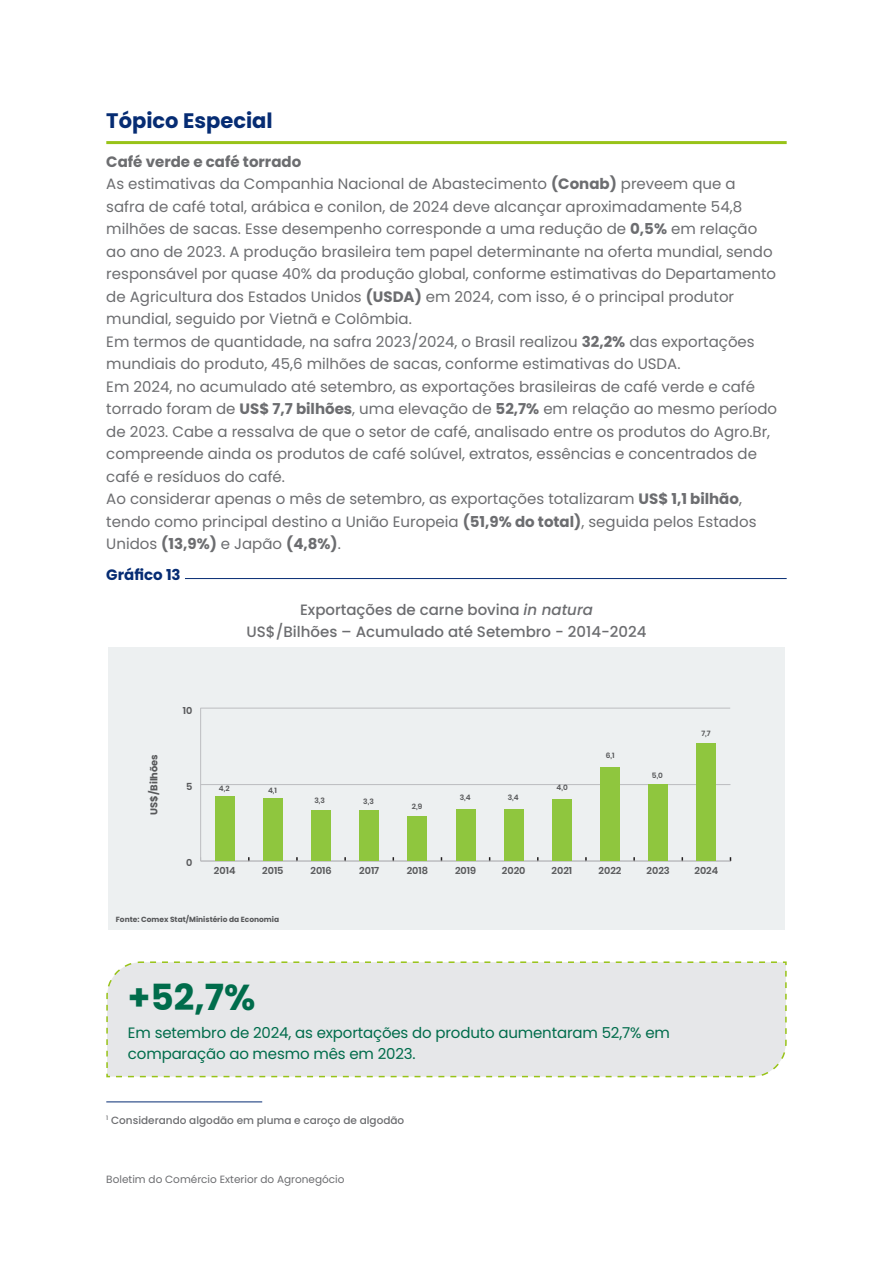
<style>
.page{position:relative;width:893px;height:1263px;background:#fff}
.page>*{position:absolute;margin:0;border:0;box-sizing:border-box;transform-origin:0 0}
.Titulo{font:700 36px "Poppins";color:#006c4b}
.Sub_Tituli{font:700 21px "Poppins";color:#062c73}
.hb___text___p{font:15px/22.5px "Poppins";color:#6c6d70}
.texto{font:15px/21px "Poppins";letter-spacing:-.01em;color:#006c4b}
.texto-2{font:500 15px "Poppins";color:#6c6d70}
.hb___text___p-2{font:700 15px "Poppins";color:#6c6d70}
.texto-3{font:700 15px "Poppins";color:#062c73}
.hb___rodapé___p{font:500 10.5px "Poppins";color:#6c6d70}
.t1{font:10.5px "Poppins";color:#6c6d70}
.t2{font:600 9.9px "Poppins";color:#57585a}
.t3{font:700 9.9px "Poppins";color:#57585a}
.t4{font:700 7.5px "Poppins";color:#57585a}
.t5{font:600 7.5px "Poppins";color:#57585a}
.s1{font-weight:700}
.s2{font-style:italic}
</style>
<div class="page">
<hr style="left:106px;top:141px;width:681px;height:3px;background:#98c318">
<hr style="left:185px;top:578px;width:602px;height:1px;background:#062c73">
<div style="left:108px;top:647px;width:676px;height:283px;background:#edf0f1"></div>
<hr style="left:200px;top:708px;width:1px;height:153px;background:#bcbdc0">
<hr style="left:201px;top:861px;width:529px;height:1px;background:#bcbdc0">
<hr style="left:201px;top:784px;width:529px;height:1px;background:#bcbdc0">
<hr style="left:200px;top:708px;width:530px;height:1px;background:#bcbdc0">
<div style="left:215px;top:797px;width:19px;height:64px;background:#8fc63e"></div>
<div style="left:263px;top:798px;width:20px;height:63px;background:#8fc63e"></div>
<div style="left:311px;top:810px;width:20px;height:51px;background:#8fc63e"></div>
<div style="left:360px;top:810px;width:19px;height:51px;background:#8fc63e"></div>
<div style="left:408px;top:817px;width:19px;height:44px;background:#8fc63e"></div>
<div style="left:456px;top:809px;width:19px;height:52px;background:#8fc63e"></div>
<div style="left:504px;top:809px;width:19px;height:52px;background:#8fc63e"></div>
<div style="left:552px;top:800px;width:19px;height:61px;background:#8fc63e"></div>
<div style="left:600px;top:768px;width:20px;height:93px;background:#8fc63e"></div>
<div style="left:649px;top:784px;width:19px;height:77px;background:#8fc63e"></div>
<div style="left:697px;top:743px;width:19px;height:118px;background:#8fc63e"></div>
<div style="left:106px;top:961px;width:681px;height:117px;background:#e6e7e9"></div>
<hr style="left:106px;top:1102px;width:156px;height:1px;background:#062c73">
<p class="Sub_Tituli" style="left:106px;top:109px;width:168px">Tópico Especial</p>
<p class="hb___text___p-2" style="left:106px;top:153px;width:197px">Café verde e café torrado</p>
<p class="hb___text___p" style="left:106px;top:173px;width:671px">As estimativas da Companhia Nacional de Abastecimento <span class="s1">(Conab)</span> preveem que a safra de café total, arábica e conilon, de 2024 deve alcançar aproximadamente 54,8 milhões de sacas. Esse desempenho corresponde a uma redução de <span class="s1">0,5%</span> em relação ao ano de 2023. A produção brasileira tem papel determinante na oferta mundial, sendo responsável por quase 40% da produção global, conforme estimativas do Departamento de Agricultura dos Estados Unidos <span class="s1">(USDA)</span> em 2024, com isso, é o principal produtor mundial, seguido por Vietnã e Colômbia.</p>
<p class="hb___text___p" style="left:106px;top:330px;width:650px">Em termos de quantidade, na safra 2023/2024, o Brasil realizou <span class="s1">32,2%</span> das exportações mundiais do produto, 45,6 milhões de sacas, conforme estimativas do USDA.</p>
<p class="hb___text___p" style="left:106px;top:375px;width:672px">Em 2024, no acumulado até setembro, as exportações brasileiras de café verde e café torrado foram de <span class="s1">US$ 7,7 bilhões</span>, uma elevação de <span class="s1">52,7%</span> em relação ao mesmo período de 2023. Cabe a ressalva de que o setor de café, analisado entre os produtos do Agro.Br, compreende ainda os produtos de café solúvel, extratos, essências e concentrados de café e resíduos do café.</p>
<p class="hb___text___p" style="left:106px;top:488px;width:652px">Ao considerar apenas o mês de setembro, as exportações totalizaram <span class="s1">US$ 1,1 bilhão</span>, tendo como principal destino a União Europeia <span class="s1">(51,9% do total)</span>, seguida pelos Estados<br>Unidos <span class="s1">(13,9%)</span> e Japão <span class="s1">(4,8%)</span>.</p>
<p class="texto-3" style="left:106px;top:566px;width:76px">Gráfico 13</p>
<p class="texto-2" style="left:300px;top:600px;width:294px">Exportações de carne bovina <span class="s2">in natura</span></p>
<p class="texto-2" style="left:247px;top:623px;width:401px">US$/Bilhões – Acumulado até Setembro - 2014-2024</p>
<p class="t3" style="left:148px;top:815px;width:62px;rotate:-90deg">US$/Bilhões</p>
<p class="t2" style="left:183px;top:704px;width:11px">10</p>
<p class="t2" style="left:186px;top:781px;width:8px">5</p>
<p class="t2" style="left:186px;top:857px;width:8px">0</p>
<p class="t5" style="left:219px;top:784px;width:12px">4,2</p>
<p class="t5" style="left:268px;top:786px;width:10px">4,1</p>
<p class="t5" style="left:314px;top:796px;width:12px">3,3</p>
<p class="t5" style="left:363px;top:797px;width:12px">3,3</p>
<p class="t5" style="left:412px;top:802px;width:12px">2,9</p>
<p class="t5" style="left:460px;top:793px;width:12px">3,4</p>
<p class="t5" style="left:508px;top:793px;width:12px">3,4</p>
<p class="t5" style="left:557px;top:783px;width:13px">4,0</p>
<p class="t5" style="left:606px;top:751px;width:10px">6,1</p>
<p class="t5" style="left:652px;top:770px;width:13px">5,0</p>
<p class="t5" style="left:701px;top:729px;width:11px">7,7</p>
<p class="t2" style="left:214px;top:865px;width:23px">2014</p>
<p class="t2" style="left:262px;top:865px;width:23px">2015</p>
<p class="t2" style="left:310px;top:865px;width:23px">2016</p>
<p class="t2" style="left:359px;top:865px;width:22px">2017</p>
<p class="t2" style="left:407px;top:865px;width:23px">2018</p>
<p class="t2" style="left:455px;top:865px;width:23px">2019</p>
<p class="t2" style="left:502px;top:865px;width:25px">2020</p>
<p class="t2" style="left:552px;top:865px;width:22px">2021</p>
<p class="t2" style="left:599px;top:865px;width:24px">2022</p>
<p class="t2" style="left:647px;top:865px;width:25px">2023</p>
<p class="t2" style="left:694px;top:865px;width:25px">2024</p>
<p class="t4" style="left:116px;top:914px;width:165px">Fonte: Comex Stat/Ministério da Economia</p>
<p class="Titulo" style="left:128px;top:976px;width:129px">+52,7%</p>
<p class="texto" style="left:128px;top:1022px;width:543px">Em setembro de 2024, as exportações do produto aumentaram 52,7% em comparação ao mesmo mês em 2023.</p>
<p class="hb___rodapé___p" style="left:106px;top:1114px;width:300px"><sup>1</sup> Considerando algodão em pluma e caroço de algodão</p>
<p class="t1" style="left:106px;top:1173px;width:240px">Boletim do Comércio Exterior do Agronegócio</p>
</div>
